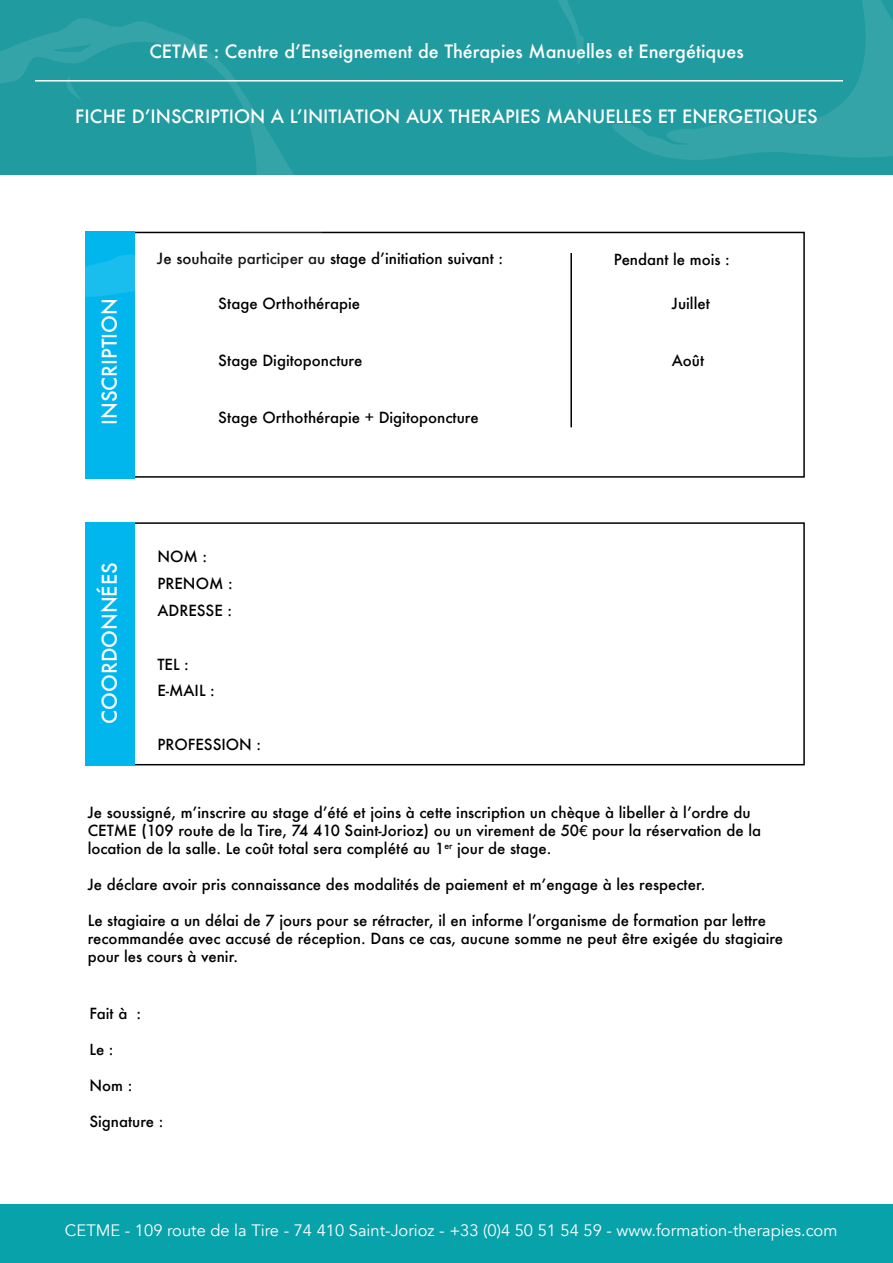
<style>
.page{position:relative;width:893px;height:1263px;background:#fff}
.page>*{position:absolute;margin:0;border:0;box-sizing:border-box;transform-origin:0 0}
.t1{font:500 19.95px "Futura";color:#fff}
.t2{font:500 18px "Futura";color:#fff}
.t3{font:16.5px "Avenir";color:#fff}
.t4{font:500 15px/18px "Futura";color:#000}
.s1{font-family:"Helvetica Neue";font-weight:400}
</style>
<div class="page">
<div style="left:0;top:0;width:893px;height:174px;background:#209ba0"></div>
<div style="left:86px;top:232px;width:719px;height:246px;border:2px solid #000"></div>
<div style="left:86px;top:522px;width:719px;height:243px;border:2px solid #000"></div>
<div style="left:85px;top:231px;width:50px;height:248px;background:#01b6ed"></div>
<div style="left:85px;top:522px;width:50px;height:243px;background:#01b6ed"></div>
<hr style="left:570px;top:253px;width:2px;height:174px;background:#000">
<div style="left:0;top:1205px;width:893px;height:58px;background:#07a2aa"></div>
<hr style="left:35px;top:80px;width:808px;height:2px;background:#fff">
<svg style="left:552px;top:0;width:341px;height:160px"></svg>
<svg style="left:0;top:18px;width:334px;height:279px"></svg>
<p class="t2" style="left:149px;top:39px;width:596px">CETME : Centre d’Enseignement de Thérapies Manuelles et Energétiques</p>
<p class="t2" style="left:75px;top:104px;width:744px">FICHE D’INSCRIPTION A L’INITIATION AUX THERAPIES MANUELLES ET ENERGETIQUES</p>
<h1 class="t1" style="left:96px;top:425px;width:128px;rotate:-90deg">INSCRIPTION</h1>
<p class="t4" style="left:157px;top:250px;width:347px">Je souhaite participer au stage d’initiation suivant :</p>
<p class="t4" style="left:614px;top:251px;width:117px">Pendant le mois :</p>
<p class="t4" style="left:218px;top:294px;width:143px">Stage Orthothérapie</p>
<p class="t4" style="left:218px;top:351px;width:146px">Stage Digitoponcture</p>
<p class="t4" style="left:218px;top:408px;width:262px">Stage Orthothérapie + Digitoponcture</p>
<p class="t4" style="left:672px;top:294px;width:40px">Juillet</p>
<p class="t4" style="left:672px;top:351px;width:34px">Août</p>
<h1 class="t1" style="left:96px;top:724px;width:163px;rotate:-90deg">COORDONNÉES</h1>
<p class="t4" style="left:157px;top:543px;width:77px;line-height:27px">NOM :<br>PRENOM :<br>ADRESSE :</p>
<p class="t4" style="left:157px;top:651px;width:59px;line-height:25.8px">TEL :<br>E-MAIL :</p>
<p class="t4" style="left:157px;top:735px;width:105px">PROFESSION :</p>
<p class="t4" style="left:88px;top:803px;width:675px">Je soussigné, m’inscrire au stage d’été et joins à cette inscription un chèque à libeller à l’ordre du<br>CETME (109 route de la Tire, 74 410 Saint-Jorioz) ou un virement de 50<span class="s1">€</span> pour la réservation de la location de la salle. Le coût total sera complété au 1<sup>er</sup> jour de stage.</p>
<p class="t4" style="left:88px;top:875px;width:619px">Je déclare avoir pris connaissance des modalités de paiement et m’engage à les respecter.</p>
<p class="t4" style="left:88px;top:911px;width:697px">Le stagiaire a un délai de 7 jours pour se rétracter, il en informe l’organisme de formation par lettre recommandée avec accusé de réception. Dans ce cas, aucune somme ne peut être exigée du stagiaire pour les cours à venir.</p>
<p class="t4" style="left:89px;top:1004px;width:53px">Fait à :</p>
<p class="t4" style="left:89px;top:1040px;width:26px">Le :</p>
<p class="t4" style="left:89px;top:1076px;width:44px">Nom :</p>
<p class="t4" style="left:89px;top:1112px;width:76px">Signature :</p>
<p class="t3" style="left:65px;top:1220px;width:774px">CETME - 109 route de la Tire - 74 410 Saint-Jorioz - +33 (0)4 50 51 54 59 - www.formation-therapies.com</p>
</div>
